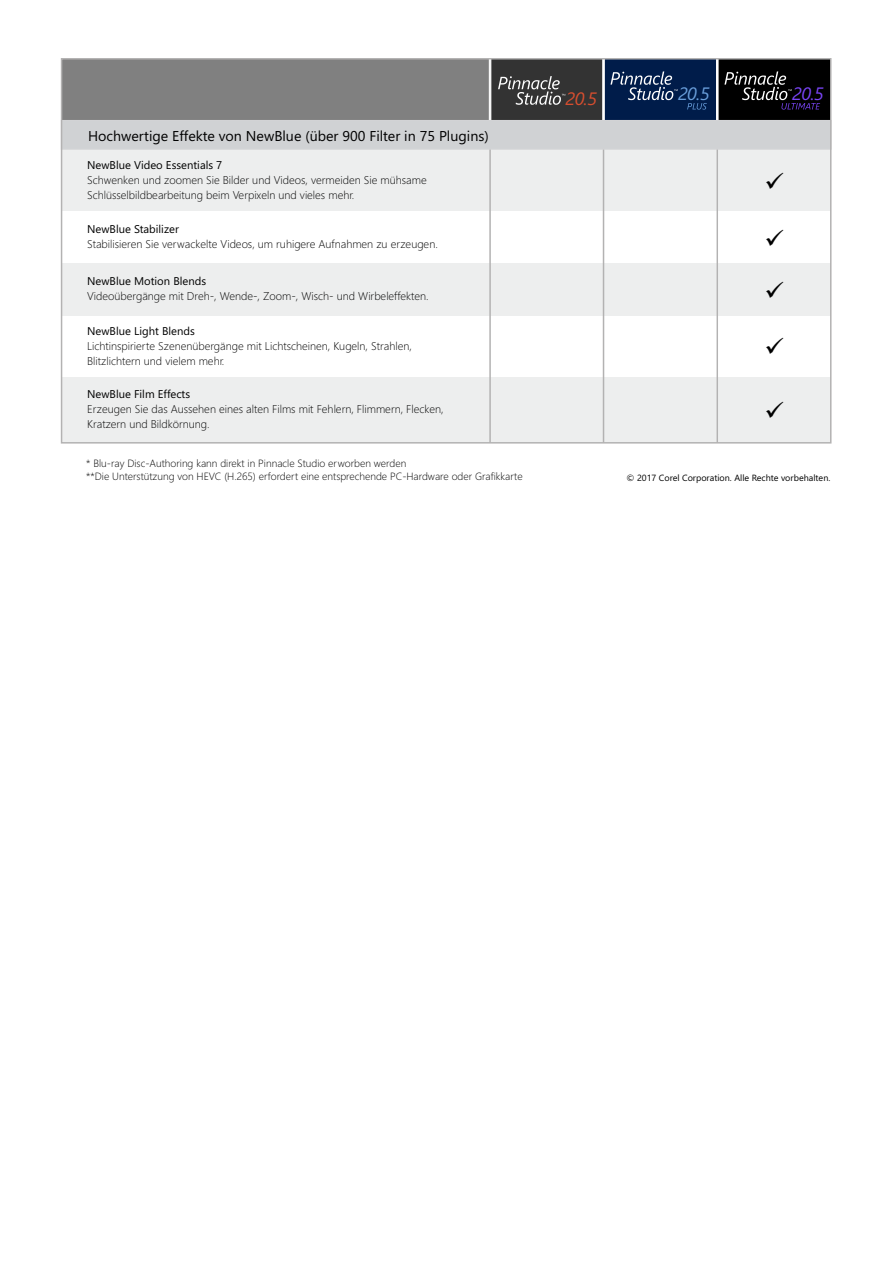
<style>
.page{position:relative;width:893px;height:1263px;background:#fff}
.page>*{position:absolute;margin:0;border:0;box-sizing:border-box;transform-origin:0 0}
.t1{font:italic 17.85px "Segoe UI";color:#d64e2f}
.t2{font:italic 17.85px "Segoe UI";color:#699edb}
.t3{font:italic 17.85px "Segoe UI";color:#7944f5}
.t4{font:14.25px "Segoe UI";color:#000}
.t5{font:300 11.25px/15px "Segoe UI";color:#000}
.t6{font:11.25px "Segoe UI";color:#000}
.t7{font:300 10.5px/14px "Segoe UI";color:#000}
.t8{font:9px "Segoe UI";color:#000}
</style>
<div class="page">
<div style="left:62px;top:105px;width:769px;height:338px;background:#edeeee"></div>
<div style="left:62px;top:212px;width:769px;height:51px;background:#fff"></div>
<div style="left:62px;top:316px;width:769px;height:60px;background:#fff"></div>
<hr style="left:489px;top:136px;width:2px;height:307px;background:#b3b2b2">
<hr style="left:603px;top:130px;width:1px;height:313px;background:#b3b2b2">
<hr style="left:717px;top:130px;width:1px;height:313px;background:#b3b2b2">
<svg style="left:60px;top:58px;width:772px;height:92px"></svg>
<p class="t4" style="left:88px;top:130px;width:402px">Hochwertige Effekte von NewBlue (über 900 Filter in 75 Plugins)</p>
<p class="t6" style="left:87px;top:161px;width:137px">NewBlue Video Essentials 7</p>
<p class="t5" style="left:87px;top:174px;width:341px">Schwenken und zoomen Sie Bilder und Videos, vermeiden Sie mühsame<br>Schlüsselbildbearbeitung beim Verpixeln und vieles mehr.</p>
<p class="t6" style="left:87px;top:225px;width:93px">NewBlue Stabilizer</p>
<p class="t5" style="left:87px;top:237px;width:352px">Stabilisieren Sie verwackelte Videos, um ruhigere Aufnahmen zu erzeugen.</p>
<p class="t6" style="left:87px;top:277px;width:121px">NewBlue Motion Blends</p>
<p class="t5" style="left:87px;top:290px;width:343px">Videoübergänge mit Dreh-, Wende-, Zoom-, Wisch- und Wirbeleffekten.</p>
<p class="t6" style="left:87px;top:327px;width:109px">NewBlue Light Blends</p>
<p class="t5" style="left:87px;top:340px;width:326px">Lichtinspirierte Szenenübergänge mit Lichtscheinen, Kugeln, Strahlen,<br>Blitzlichtern und vielem mehr.</p>
<p class="t6" style="left:87px;top:390px;width:105px">NewBlue Film Effects</p>
<p class="t5" style="left:87px;top:402px;width:358px">Erzeugen Sie das Aussehen eines alten Films mit Fehlern, Flimmern, Flecken,<br>Kratzern und Bildkörnung.</p>
<p class="t7" style="left:86px;top:457px;width:438px">* Blu-ray Disc-Authoring kann direkt in Pinnacle Studio erworben werden<br>**Die Unterstützung von HEVC (H.265) erfordert eine entsprechende PC-Hardware oder Grafikkarte</p>
<h1 class="t1" style="left:565px;top:92px;width:33px">20.5</h1>
<h1 class="t2" style="left:678px;top:87px;width:33px">20.5</h1>
<h1 class="t3" style="left:792px;top:87px;width:33px">20.5</h1>
<p class="t8" style="left:626px;top:474px;width:205px">© 2017 Corel Corporation. Alle Rechte vorbehalten.</p>
</div>
